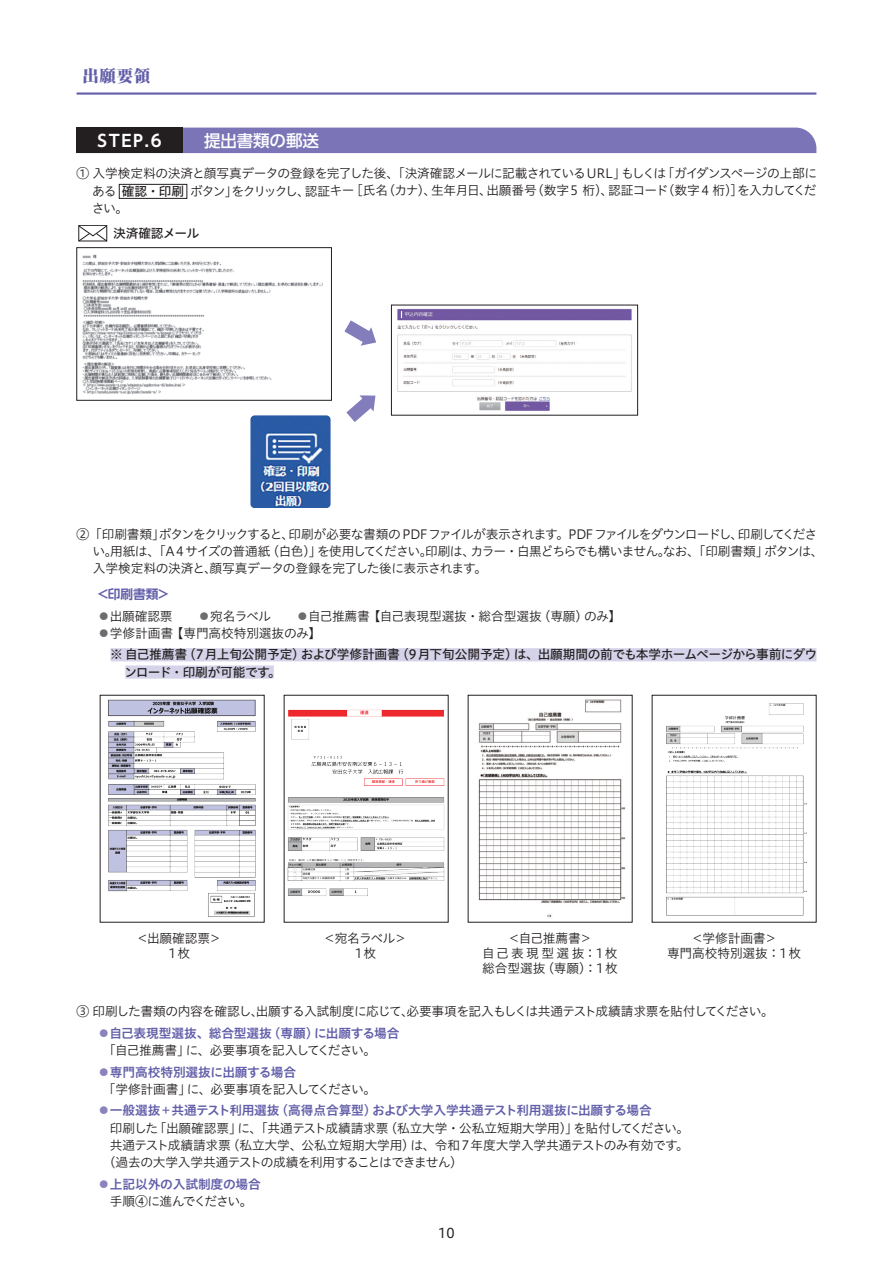
<style>
.page{position:relative;width:893px;height:1263px;background:#fff}
.page>*{position:absolute;margin:0;border:0;box-sizing:border-box;transform-origin:0 0}
.t1{font:500 16.5px "UD Shin Go Pro";letter-spacing:-.005em;color:#fff}
.t2{font:700 16.5px "UD Shin Go Pro De";color:#fff}
.t3{font:800 expanded 16.5px "Ryumin Pro";color:#625ea9}
.t4{font:13.5px "Hiragino UD Sans Std W4";color:#231f20}
.t5{font:12.75px/17.2px "Hiragino UD Sans Std N W3";letter-spacing:-.035em;color:#231f20;text-align:center}
.t6{font:12.75px/17.2px "Hiragino UD Sans Std N W3";letter-spacing:-.065em;color:#231f20}
.t7{font:12.75px/15.1px "Hiragino UD Sans Std N W3";letter-spacing:-.01em;color:#231f20;text-align:center}
.t8{font:12.75px "Hiragino UD Sans Std N W6";letter-spacing:-.01em;color:#625ea9}
.t9{font:12.75px/17.2px "Hiragino UD Sans Std N W5";letter-spacing:-.025em;color:#231f20}
.t10{font:12.75px "Hiragino UD Sans Std N W3";letter-spacing:-.015em;color:#231f20}
.t11{font:12.75px "Hiragino UD Sans Std N W3";letter-spacing:-.07em;color:#231f20}
.t12{font:700 12.75px "UD Shin Go Pro De";color:#625ea9}
.s1{font-family:"Hiragino UD Sans Std N W5"}
.s2{font-family:"UD Shin Go Pro De";font-weight:700;color:#6c6d70}
.s3{font-family:"UD Shin Go Pro De";font-weight:700;color:#8983be}
</style>
<div class="page">
<hr style="left:77px;top:92px;width:739px;height:3px;background:#625ea9">
<div style="left:183px;top:128px;width:633px;height:25px;background:#7b75b7"></div>
<div style="left:111px;top:648px;width:705px;height:13px;background:#d5d3e9"></div>
<div style="left:125px;top:665px;width:149px;height:14px;background:#d5d3e9"></div>
<div style="left:119px;top:184px;width:68px;height:15px;border:1px solid #231f20"></div>
<img style="left:250px;top:415px;width:81px;height:93px">
<img style="left:397px;top:308px;width:235px;height:103px">
<div style="left:391px;top:305px;width:247px;height:110px;border:1px solid #231f20"></div>
<img style="left:82px;top:254px;width:241px;height:140px">
<div style="left:77px;top:247px;width:255px;height:153px;border:1px solid #231f20"></div>
<svg style="left:78px;top:225px;width:30px;height:17px"></svg>
<svg style="left:346px;top:395px;width:29px;height:27px"></svg>
<svg style="left:344px;top:320px;width:32px;height:26px"></svg>
<img style="left:108px;top:699px;width:148px;height:218px">
<img style="left:287px;top:709px;width:158px;height:187px">
<img style="left:478px;top:699px;width:148px;height:219px">
<img style="left:666px;top:703px;width:141px;height:213px">
<div style="left:77px;top:128px;width:106px;height:25px;background:#231f20"></div>
<p class="t3" style="left:83px;top:63px;width:69px">出願要領</p>
<p class="t1" style="left:204px;top:127px;width:116px">提出書類の郵送</p>
<p class="t5" style="left:92px;top:164px;width:727px;text-align:justify;text-indent:-15px">① 入学検定料の決済と顔写真データの登録を完了した後、「決済確認メールに記載されているURL」もしくは「ガイダンスページの上部にある<span class="s1">確認・印刷</span>ボタン」をクリックし、認証キー［氏名（カナ）、生年月日、出願番号（数字５桁）、認証コード（数字 4 桁）］を入力してください。</p>
<p class="t9" style="left:113px;top:224px;width:88px">決済確認メール</p>
<p class="t2" style="left:98px;top:127px;width:66px">STEP.6</p>
<p class="t6" style="left:93px;top:525px;width:733px;text-indent:-16px">②「印刷書類」ボタンをクリックすると、印刷が必要な書類の PDFファイルが表示されます。PDFファイルをダウンロードし、印刷してください。用紙は、「A 4サイズの普通紙（白色）」を使用してください。印刷は、カラー・白黒どちらでも構いません。なお、「印刷書類」ボタンは、入学検定料の決済と、顔写真データの登録を完了した後に表示されます。</p>
<p class="t12" style="left:96px;top:584px;width:75px">＜印刷書類＞</p>
<p class="t7" style="left:98px;top:606px;width:543px;line-height:17.2px;text-align:left"><span class="s2">◦</span>出願確認票　　<span class="s2">◦</span>宛名ラベル　　<span class="s2">◦</span>自己推薦書【自己表現型選抜・総合型選抜（専願）のみ】　　<span class="s2">◦</span>学修計画書【専門高校特別選抜のみ】</p>
<p class="t9" style="left:124px;top:645px;width:694px;text-indent:-14px">※ 自己推薦書（7月上旬公開予定）および学修計画書（9月下旬公開予定）は、出願期間の前でも本学ホームページから事前にダウンロード・印刷が可能です。</p>
<p class="t5" style="left:136px;top:929px;width:87px;line-height:15.1px">＜出願確認票＞<br>１枚</p>
<p class="t5" style="left:323px;top:929px;width:85px;line-height:15.1px">＜宛名ラベル＞<br>１枚</p>
<p class="t7" style="left:482px;top:929px;width:137px">＜自己推薦書＞<br>自己表現型選抜：1枚総合型選抜（専願）：1枚</p>
<p class="t7" style="left:667px;top:929px;width:136px">＜学修計画書＞<br>専門高校特別選抜：1枚</p>
<p class="t5" style="left:77px;top:1002px;width:699px">③ 印刷した書類の内容を確認し、出願する入試制度に応じて、必要事項を記入もしくは共通テスト成績請求票を貼付してください。</p>
<p class="t8" style="left:98px;top:1023px;width:304px"><span class="s3">◦</span>自己表現型選抜、総合型選抜（専願）に出願する場合</p>
<p class="t5" style="left:103px;top:1041px;width:275px">「自己推薦書」に、必要事項を記入してください。</p>
<p class="t8" style="left:98px;top:1062px;width:200px"><span class="s3">◦</span>専門高校特別選抜に出願する場合</p>
<p class="t5" style="left:103px;top:1080px;width:275px">「学修計画書」に、必要事項を記入してください。</p>
<p class="t8" style="left:98px;top:1101px;width:556px"><span class="s3">◦</span>一般選抜+共通テスト利用選抜（高得点合算型）および大学入学共通テスト利用選抜に出願する場合</p>
<p class="t10" style="left:110px;top:1118px;width:581px">印刷した「出願確認票」に、「共通テスト成績請求票（私立大学・公私立短期大学用）」を貼付してください。</p>
<p class="t7" style="left:110px;top:1137px;width:580px">共通テスト成績請求票（私立大学、公私立短期大学用）は、令和7年度大学入学共通テストのみ有効です。</p>
<p class="t5" style="left:103px;top:1153px;width:362px">（過去の大学入学共通テストの成績を利用することはできません）</p>
<p class="t8" style="left:98px;top:1174px;width:165px"><span class="s3">◦</span>上記以外の入試制度の場合</p>
<p class="t11" style="left:110px;top:1191px;width:144px">手順④に進んでください。</p>
<p class="t4" style="left:438px;top:1223px;width:18px">10</p>
</div>
